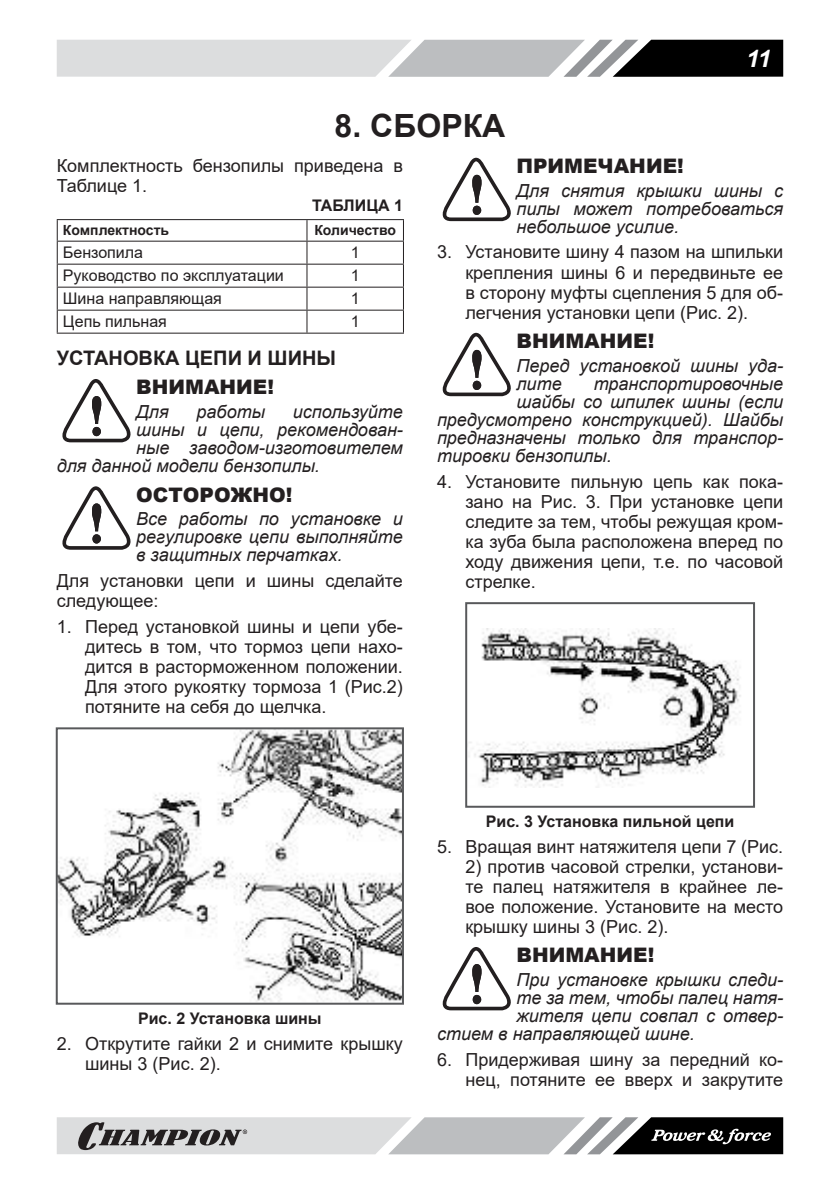
<style>
.page{position:relative;width:840px;height:1191px;background:#fff}
.page>*{position:absolute;margin:0;border:0;box-sizing:border-box;transform-origin:0 0}
.t1{font:700 32px "Arial";color:#231f20}
.t2{font:italic 700 24px "Arial";color:#fff}
.t3{font:900 20px "Arial";color:#231f20}
.t4{font:700 20px "Arial";color:#231f20}
.t5{font:18px/20px "Arial";color:#231f20;text-align:justify}
.t6{font:italic 18px/18px "Arial";color:#231f20;text-align:justify}
.t7{font:16px "Arial";color:#231f20}
.t8{font:700 16px "Arial";color:#231f20}
.t9{font:700 14px "Arial";color:#231f20}
</style>
<div class="page">
<svg style="left:57px;top:40px;width:725px;height:37px;background:#a7a8a9"></svg>
<svg style="left:57px;top:1117px;width:725px;height:37px;background:#a1a2a3"></svg>
<hr style="left:57px;top:219px;width:250px;height:1px;background:#231f20">
<hr style="left:307px;top:219px;width:97px;height:1px;background:#231f20">
<hr style="left:57px;top:241px;width:250px;height:1px;background:#231f20">
<hr style="left:307px;top:241px;width:97px;height:1px;background:#231f20">
<hr style="left:57px;top:264px;width:250px;height:1px;background:#231f20">
<hr style="left:307px;top:264px;width:97px;height:1px;background:#231f20">
<hr style="left:57px;top:287px;width:250px;height:1px;background:#231f20">
<hr style="left:307px;top:287px;width:97px;height:1px;background:#231f20">
<hr style="left:57px;top:310px;width:250px;height:1px;background:#231f20">
<svg style="left:57px;top:220px;width:1px;height:113px"></svg>
<hr style="left:307px;top:310px;width:97px;height:1px;background:#231f20">
<svg style="left:306px;top:220px;width:1px;height:113px"></svg>
<svg style="left:403px;top:220px;width:1px;height:113px"></svg>
<hr style="left:57px;top:333px;width:250px;height:1px;background:#231f20">
<hr style="left:307px;top:333px;width:97px;height:1px;background:#231f20">
<svg style="left:62px;top:379px;width:69px;height:63px"></svg>
<svg style="left:62px;top:486px;width:69px;height:64px"></svg>
<img style="left:59px;top:730px;width:342px;height:271px">
<div style="left:56px;top:727px;width:348px;height:277px;border:2px solid #58595b"></div>
<svg style="left:442px;top:158px;width:69px;height:63px"></svg>
<svg style="left:442px;top:333px;width:69px;height:63px"></svg>
<img style="left:469px;top:628px;width:272px;height:159px">
<div style="left:465px;top:602px;width:289px;height:205px;border:2px solid #58595b"></div>
<svg style="left:442px;top:947px;width:69px;height:63px"></svg>
<h2 class="t2" style="left:745px;top:44px;width:26px">11</h2>
<h1 class="t1" style="left:334px;top:103px;width:172px">8. СБОРКА</h1>
<p class="t5" style="left:57px;top:155px;width:347px">Комплектность бензопилы приведена в<br>Таблице 1.</p>
<p class="t8" style="left:312px;top:194px;width:92px">ТАБЛИЦА 1</p>
<p class="t9" style="left:63px;top:221px;width:108px">Комплектность</p>
<p class="t9" style="left:314px;top:221px;width:83px">Количество</p>
<p class="t7" style="left:63px;top:242px;width:82px">Бензопила</p>
<p class="t7" style="left:350px;top:244px;width:10px">1</p>
<p class="t7" style="left:63px;top:265px;width:222px">Руководство по эксплуатации</p>
<p class="t7" style="left:350px;top:267px;width:10px">1</p>
<p class="t7" style="left:63px;top:288px;width:160px">Шина направляющая</p>
<p class="t7" style="left:350px;top:289px;width:10px">1</p>
<p class="t7" style="left:63px;top:311px;width:105px">Цепь пильная</p>
<p class="t7" style="left:350px;top:312px;width:10px">1</p>
<p class="t4" style="left:57px;top:343px;width:281px">УСТАНОВКА ЦЕПИ И ШИНЫ</p>
<p class="t3" style="left:136px;top:373px;width:139px">ВНИМАНИЕ!</p>
<p class="t6" style="left:136px;top:403px;width:34px">Для</p>
<p class="t6" style="left:196px;top:403px;width:70px">работы</p>
<p class="t6" style="left:293px;top:403px;width:111px">используйте</p>
<p class="t6" style="left:136px;top:421px;width:268px">шины и цепи, рекомендован-</p>
<p class="t6" style="left:136px;top:439px;width:268px">ные заводом-изготовителем</p>
<p class="t6" style="left:57px;top:457px;width:264px">для данной модели бензопилы.</p>
<p class="t3" style="left:136px;top:480px;width:158px">ОСТОРОЖНО!</p>
<p class="t6" style="left:136px;top:510px;width:268px">Все работы по установке и регулировке цепи выполняйте в защитных перчатках.</p>
<p class="t5" style="left:57px;top:570px;width:347px">Для установки цепи и шины сделайте следующее:</p>
<p class="t5" style="left:85px;top:616px;width:319px;text-indent:-28px">1. Перед установкой шины и цепи убе&shy;дитесь в том, что тормоз цепи нахо&shy;дится в расторможенном положении.<br>Для этого рукоятку тормоза 1 (Рис.2) потяните на себя до щелчка.</p>
<p class="t3" style="left:516px;top:151px;width:169px">ПРИМЕЧАНИЕ!</p>
<p class="t6" style="left:516px;top:182px;width:268px">Для снятия крышки шины с пилы может потребоваться небольшое усилие.</p>
<p class="t5" style="left:465px;top:242px;width:319px;text-indent:-28px">3. Установите шину 4 пазом на шпильки крепления шины 6 и передвиньте ее в сторону муфты сцепления 5 для об&shy;легчения установки цепи (Рис. 2).</p>
<p class="t3" style="left:516px;top:326px;width:139px">ВНИМАНИЕ!</p>
<p class="t6" style="left:516px;top:357px;width:268px">Перед установкой шины уда&shy;лите</p>
<p class="t6" style="left:593px;top:375px;width:191px">транспортировочные</p>
<p class="t6" style="left:516px;top:393px;width:268px">шайбы со шпилек шины (если</p>
<p class="t6" style="left:437px;top:411px;width:347px">предусмотрено конструкцией). Шайбы</p>
<p class="t6" style="left:437px;top:429px;width:347px">предназначены только для транспор-</p>
<p class="t6" style="left:437px;top:447px;width:176px">тировки бензопилы.</p>
<p class="t5" style="left:465px;top:471px;width:319px;text-indent:-28px">4. Установите пильную цепь как пока&shy;зано на Рис. 3. При установке цепи следите за тем, чтобы режущая кром&shy;ка зуба была расположена вперед по ходу движения цепи, т.е. по часовой стрелке.</p>
<p class="t8" style="left:138px;top:1007px;width:185px">Рис. 2 Установка шины</p>
<p class="t5" style="left:85px;top:1033px;width:319px;text-indent:-28px">2. Открутите гайки 2 и снимите крышку шины 3 (Рис. 2).</p>
<p class="t8" style="left:485px;top:810px;width:250px">Рис. 3 Установка пильной цепи</p>
<p class="t5" style="left:437px;top:836px;width:347px">5. Вращая винт натяжителя цепи 7 (Рис.</p>
<p class="t5" style="left:465px;top:856px;width:319px">2) против часовой стрелки, установи&shy;те палец натяжителя в крайнее ле&shy;вое положение. Установите на место крышку шины 3 (Рис. 2).</p>
<p class="t3" style="left:516px;top:940px;width:139px">ВНИМАНИЕ!</p>
<p class="t6" style="left:516px;top:971px;width:268px">При установке крышки следи-</p>
<p class="t6" style="left:516px;top:989px;width:268px">те за тем, чтобы палец натя-</p>
<p class="t6" style="left:516px;top:1007px;width:268px">жителя цепи совпал с отвер-</p>
<p class="t6" style="left:437px;top:1025px;width:259px">стием в направляющей шине.</p>
<p class="t5" style="left:437px;top:1049px;width:347px;text-align:right">6. Придерживая шину за передний ко&shy;нец, потяните ее вверх и закрутите</p>
</div>
